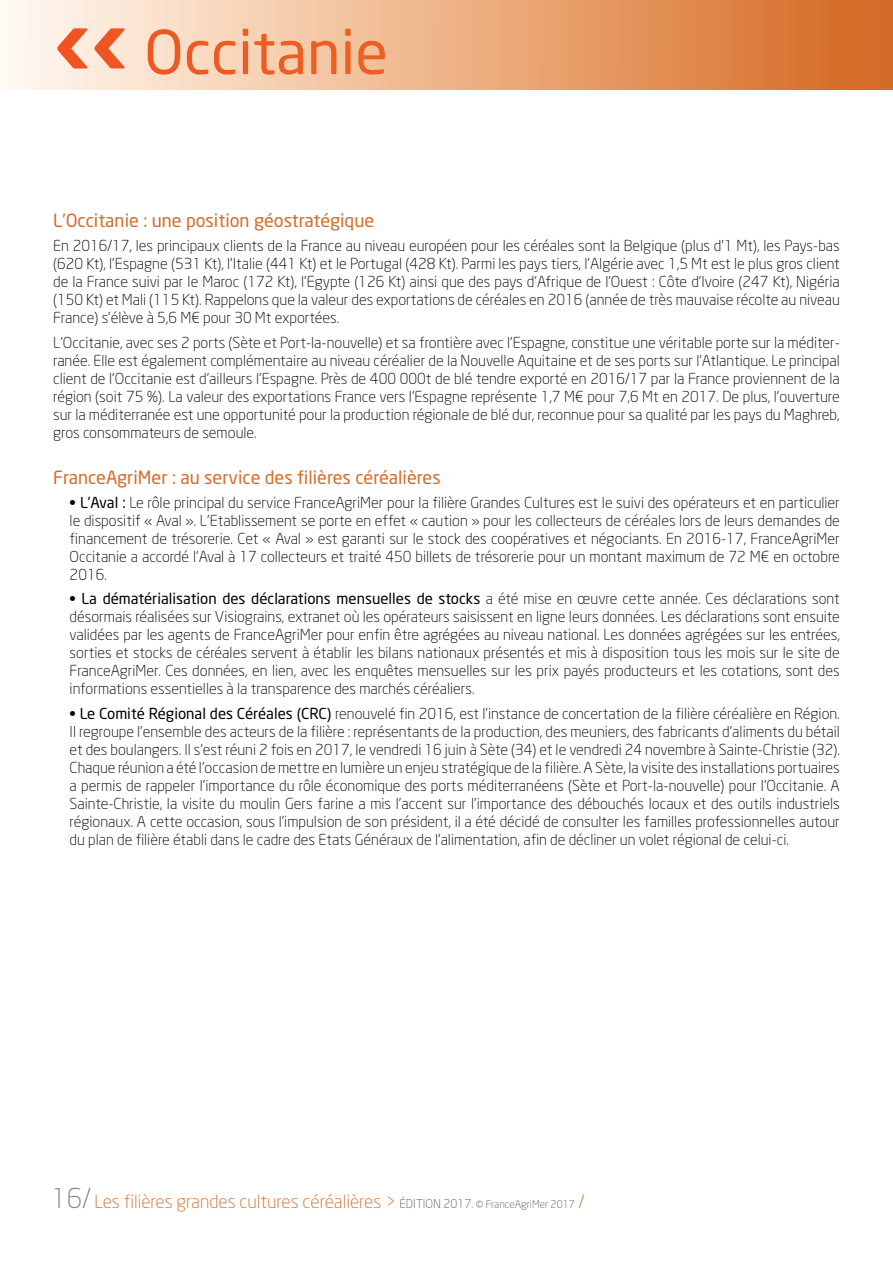
<style>
.page{position:relative;width:893px;height:1263px;background:#fff}
.page>*{position:absolute;margin:0;border:0;box-sizing:border-box;transform-origin:0 0}
.t1{font:60px "Neo Sans";color:#f04e23}
.t2{font:18px "Neo Sans";color:#d46c29}
.t3{font:300 18px "Neo Sans";color:#d46c29}
.t4{font:300 15px/18px "Neo Sans";color:#000;text-align:justify}
.s1{font-weight:700;font-size:90px}
.s2{font-weight:700}
.s3{font-weight:400}
.s4{font-size:27px;color:#808285}
.s5{font-size:12px;color:#58595b}
.s6{font-size:10.5px;color:#58595b}
</style>
<div class="page">
<div style="left:0;top:0;width:893px;height:89px;background:linear-gradient(to right,#fffcf3,#d6681e)"></div>
<h1 class="t1" style="left:54px;top:15px;width:335px"><span class="s1">‹‹</span> Occitanie</h1>
<p class="t2" style="left:53px;top:209px;width:323px">L’Occitanie : une position géostratégique</p>
<p class="t4" style="left:53px;top:237px;width:788px">En 2016/17, les principaux clients de la France au niveau européen pour les céréales sont la Belgique (plus d’1 Mt), les Pays-bas (620 Kt), l’Espagne (531 Kt), l’Italie (441 Kt) et le Portugal (428 Kt). Parmi les pays tiers, l’Algérie avec 1,5 Mt est le plus gros client de la France suivi par le Maroc (172 Kt), l’Egypte (126 Kt) ainsi que des pays d’Afrique de l’Ouest : Côte d’Ivoire (247 Kt), Nigéria (150 Kt) et Mali (115 Kt). Rappelons que la valeur des exportations de céréales en 2016 (année de très mauvaise récolte au niveau France) s’élève à 5,6 M€ pour 30 Mt exportées.</p>
<p class="t4" style="left:53px;top:333px;width:788px">L’Occitanie, avec ses 2 ports (Sète et Port-la-nouvelle) et sa frontière avec l’Espagne, constitue une véritable porte sur la méditer&shy;ranée. Elle est également complémentaire au niveau céréalier de la Nouvelle Aquitaine et de ses ports sur l’Atlantique. Le principal client de l’Occitanie est d’ailleurs l’Espagne. Près de 400 000t de blé tendre exporté en 2016/17 par la France proviennent de la région (soit 75 %). La valeur des exportations France vers l’Espagne représente 1,7 M€ pour 7,6 Mt en 2017. De plus, l’ouverture sur la méditerranée est une opportunité pour la production régionale de blé dur, reconnue pour sa qualité par les pays du Maghreb, gros consommateurs de semoule.</p>
<p class="t2" style="left:53px;top:466px;width:389px">FranceAgriMer : au service des filières céréalières</p>
<p class="t4" style="left:70px;top:493px;width:772px"><span class="s2">•</span> <span class="s3">L’Aval :</span> Le rôle principal du service FranceAgriMer pour la filière Grandes Cultures est le suivi des opérateurs et en particulier le dispositif « Aval ». L’Etablissement se porte en effet « caution » pour les collecteurs de céréales lors de leurs demandes de financement de trésorerie. Cet « Aval » est garanti sur le stock des coopératives et négociants. En 2016-17, FranceAgriMer Occitanie a accordé l’Aval à 17 collecteurs et traité 450 billets de trésorerie pour un montant maximum de 72 M€ en octobre 2016.</p>
<p class="t4" style="left:70px;top:590px;width:772px"><span class="s2">•</span> <span class="s3">La dématérialisation des déclarations mensuelles de stocks</span> a été mise en œuvre cette année. Ces déclarations sont désormais réalisées sur Visiograins, extranet où les opérateurs saisissent en ligne leurs données. Les déclarations sont ensuite validées par les agents de FranceAgriMer pour enfin être agrégées au niveau national. Les données agrégées sur les entrées, sorties et stocks de céréales servent à établir les bilans nationaux présentés et mis à disposition tous les mois sur le site de FranceAgriMer. Ces données, en lien, avec les enquêtes mensuelles sur les prix payés producteurs et les cotations, sont des informations essentielles à la transparence des marchés céréaliers.</p>
<p class="t4" style="left:70px;top:704px;width:772px"><span class="s2">•</span> <span class="s3">Le Comité Régional des Céréales (CRC)</span> renouvelé fin 2016, est l’instance de concertation de la filière céréalière en Région.<br>Il regroupe l’ensemble des acteurs de la filière : représentants de la production, des meuniers, des fabricants d’aliments du bétail et des boulangers. Il s’est réuni 2 fois en 2017, le vendredi 16 juin à Sète (34) et le vendredi 24 novembre à Sainte-Christie (32).<br>Chaque réunion a été l’occasion de mettre en lumière un enjeu stratégique de la filière. A Sète, la visite des installations portuaires a permis de rappeler l’importance du rôle économique des ports méditerranéens (Sète et Port-la-nouvelle) pour l’Occitanie. A Sainte-Christie, la visite du moulin Gers farine a mis l’accent sur l’importance des débouchés locaux et des outils industriels régionaux. A cette occasion, sous l’impulsion de son président, il a été décidé de consulter les familles professionnelles autour du plan de filière établi dans le cadre des Etats Généraux de l’alimentation, afin de décliner un volet régional de celui-ci.</p>
<p class="t3" style="left:51px;top:1190px;width:535px"><span class="s4">16/</span> Les filières grandes cultures céréalières &gt; <span class="s5">ÉDITION 2017.</span> <span class="s6">© FranceAgriMer 2017</span> /</p>
</div>
